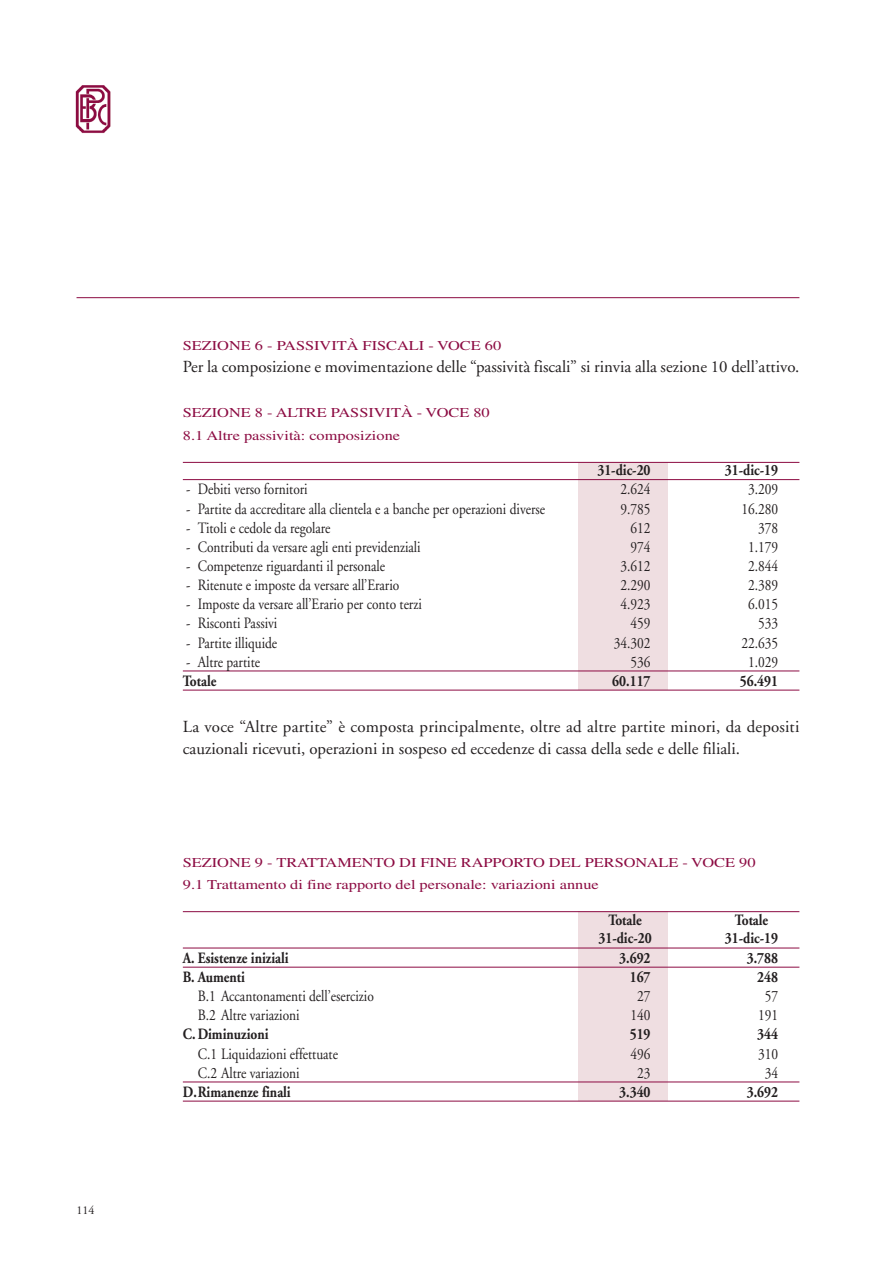
<style>
.page{position:relative;width:893px;height:1263px;background:#fff}
.page>*{position:absolute;margin:0;border:0;box-sizing:border-box;transform-origin:0 0}
.t1{font:16.8px/22.5px "Adobe Garamond";color:#231f20}
.t2{font:15.75px "Adobe Garamond";color:#231f20;scale:.85 1}
.t3{font:700 15.75px "Adobe Garamond";color:#231f20;scale:.85 1}
.t4{font:13.5px/22.5px "Times";color:#8c0b42;scale:1.21 1}
.t5{font:12px "Adobe Garamond";color:#231f20}
</style>
<div class="page">
<img style="left:75px;top:85px;width:36px;height:49px">
<hr style="left:77px;top:297px;width:722px;height:1px;background:#8c0b42">
<div style="left:578px;top:462px;width:90px;height:228px;background:#efdee1"></div>
<hr style="left:183px;top:462px;width:616px;height:1px;background:#8c0b42">
<hr style="left:183px;top:479px;width:616px;height:1px;background:#8c0b42">
<hr style="left:183px;top:671px;width:616px;height:1px;background:#8c0b42">
<hr style="left:183px;top:690px;width:616px;height:1px;background:#8c0b42">
<div style="left:578px;top:911px;width:90px;height:190px;background:#efdee1"></div>
<hr style="left:183px;top:911px;width:616px;height:1px;background:#8c0b42">
<hr style="left:183px;top:948px;width:616px;height:1px;background:#8c0b42">
<hr style="left:183px;top:967px;width:616px;height:1px;background:#8c0b42">
<hr style="left:183px;top:1082px;width:616px;height:1px;background:#8c0b42">
<hr style="left:183px;top:1101px;width:616px;height:1px;background:#8c0b42">
<p class="t5" style="left:77px;top:1205px;width:19px">114</p>
<p class="t4" style="left:183px;top:335px;width:265px">SEZIONE 6 - PASSIVITÀ FISCALI - VOCE 60</p>
<p class="t1" style="left:183px;top:357px;width:618px">Per la composizione e movimentazione delle “passività fiscali” si rinvia alla sezione 10 dell’attivo.</p>
<p class="t4" style="left:183px;top:403px;width:255px">SEZIONE 8 - ALTRE PASSIVITÀ - VOCE 80<br>8.1 Altre passività: composizione</p>
<p class="t3" style="left:597px;top:464px;width:64px">31-dic-20</p>
<p class="t3" style="left:725px;top:464px;width:64px">31-dic-19</p>
<p class="t2" style="left:186px;top:483px;width:144px">- Debiti verso fornitori</p>
<p class="t2" style="left:620px;top:483px;width:37px">2.624</p>
<p class="t2" style="left:748px;top:483px;width:37px">3.209</p>
<p class="t2" style="left:186px;top:502px;width:424px">- Partite da accreditare alla clientela e a banche per operazioni diverse</p>
<p class="t2" style="left:620px;top:502px;width:37px">9.785</p>
<p class="t2" style="left:741px;top:502px;width:45px">16.280</p>
<p class="t2" style="left:186px;top:521px;width:171px">- Titoli e cedole da regolare</p>
<p class="t2" style="left:630px;top:521px;width:25px">612</p>
<p class="t2" style="left:758px;top:521px;width:25px">378</p>
<p class="t2" style="left:186px;top:540px;width:277px">- Contributi da versare agli enti previdenziali</p>
<p class="t2" style="left:630px;top:540px;width:25px">974</p>
<p class="t2" style="left:748px;top:540px;width:37px">1.179</p>
<p class="t2" style="left:186px;top:560px;width:235px">- Competenze riguardanti il personale</p>
<p class="t2" style="left:620px;top:560px;width:37px">3.612</p>
<p class="t2" style="left:748px;top:560px;width:37px">2.844</p>
<p class="t2" style="left:186px;top:579px;width:252px">- Ritenute e imposte da versare all’Erario</p>
<p class="t2" style="left:620px;top:579px;width:37px">2.290</p>
<p class="t2" style="left:748px;top:579px;width:37px">2.389</p>
<p class="t2" style="left:186px;top:598px;width:279px">- Imposte da versare all’Erario per conto terzi</p>
<p class="t2" style="left:620px;top:598px;width:37px">4.923</p>
<p class="t2" style="left:748px;top:598px;width:37px">6.015</p>
<p class="t2" style="left:186px;top:617px;width:109px">- Risconti Passivi</p>
<p class="t2" style="left:630px;top:617px;width:25px">459</p>
<p class="t2" style="left:758px;top:617px;width:25px">533</p>
<p class="t2" style="left:186px;top:636px;width:109px">- Partite illiquide</p>
<p class="t2" style="left:614px;top:636px;width:45px">34.302</p>
<p class="t2" style="left:741px;top:636px;width:45px">22.635</p>
<p class="t2" style="left:186px;top:655px;width:88px">- Altre partite</p>
<p class="t2" style="left:630px;top:655px;width:25px">536</p>
<p class="t2" style="left:748px;top:655px;width:37px">1.029</p>
<p class="t3" style="left:183px;top:674px;width:41px">Totale</p>
<p class="t3" style="left:612px;top:674px;width:47px">60.117</p>
<p class="t3" style="left:740px;top:674px;width:47px">56.491</p>
<p class="t1" style="left:183px;top:717px;width:618px">La voce “Altre partite” è composta principalmente, oltre ad altre partite minori, da depositi cauzionali ricevuti, operazioni in sospeso ed eccedenze di cassa della sede e delle filiali.</p>
<p class="t4" style="left:183px;top:852px;width:475px">SEZIONE 9 - TRATTAMENTO DI FINE RAPPORTO DEL PERSONALE - VOCE 90<br>9.1 Trattamento di fine rapporto del personale: variazioni annue</p>
<p class="t3" style="left:608px;top:914px;width:41px">Totale</p>
<p class="t3" style="left:735px;top:914px;width:41px">Totale</p>
<p class="t3" style="left:598px;top:932px;width:64px">31-dic-20</p>
<p class="t3" style="left:725px;top:932px;width:64px">31-dic-19</p>
<p class="t3" style="left:183px;top:951px;width:126px">A. Esistenze iniziali</p>
<p class="t3" style="left:619px;top:951px;width:38px">3.692</p>
<p class="t3" style="left:747px;top:951px;width:38px">3.788</p>
<p class="t3" style="left:183px;top:971px;width:75px">B. Aumenti</p>
<p class="t3" style="left:630px;top:971px;width:26px">167</p>
<p class="t3" style="left:757px;top:971px;width:26px">248</p>
<p class="t2" style="left:198px;top:990px;width:209px">B.1 Accantonamenti dell’esercizio</p>
<p class="t2" style="left:637px;top:990px;width:17px">27</p>
<p class="t2" style="left:765px;top:990px;width:17px">57</p>
<p class="t2" style="left:198px;top:1009px;width:121px">B.2 Altre variazioni</p>
<p class="t2" style="left:630px;top:1009px;width:25px">140</p>
<p class="t2" style="left:758px;top:1009px;width:25px">191</p>
<p class="t3" style="left:183px;top:1028px;width:102px">C. Diminuzioni</p>
<p class="t3" style="left:630px;top:1028px;width:26px">519</p>
<p class="t3" style="left:757px;top:1028px;width:26px">344</p>
<p class="t2" style="left:198px;top:1047px;width:167px">C.1 Liquidazioni effettuate</p>
<p class="t2" style="left:630px;top:1047px;width:25px">496</p>
<p class="t2" style="left:758px;top:1047px;width:25px">310</p>
<p class="t2" style="left:198px;top:1066px;width:121px">C.2 Altre variazioni</p>
<p class="t2" style="left:637px;top:1066px;width:17px">23</p>
<p class="t2" style="left:765px;top:1066px;width:17px">34</p>
<p class="t3" style="left:183px;top:1085px;width:129px">D.Rimanenze finali</p>
<p class="t3" style="left:619px;top:1085px;width:38px">3.340</p>
<p class="t3" style="left:747px;top:1085px;width:38px">3.692</p>
</div>
